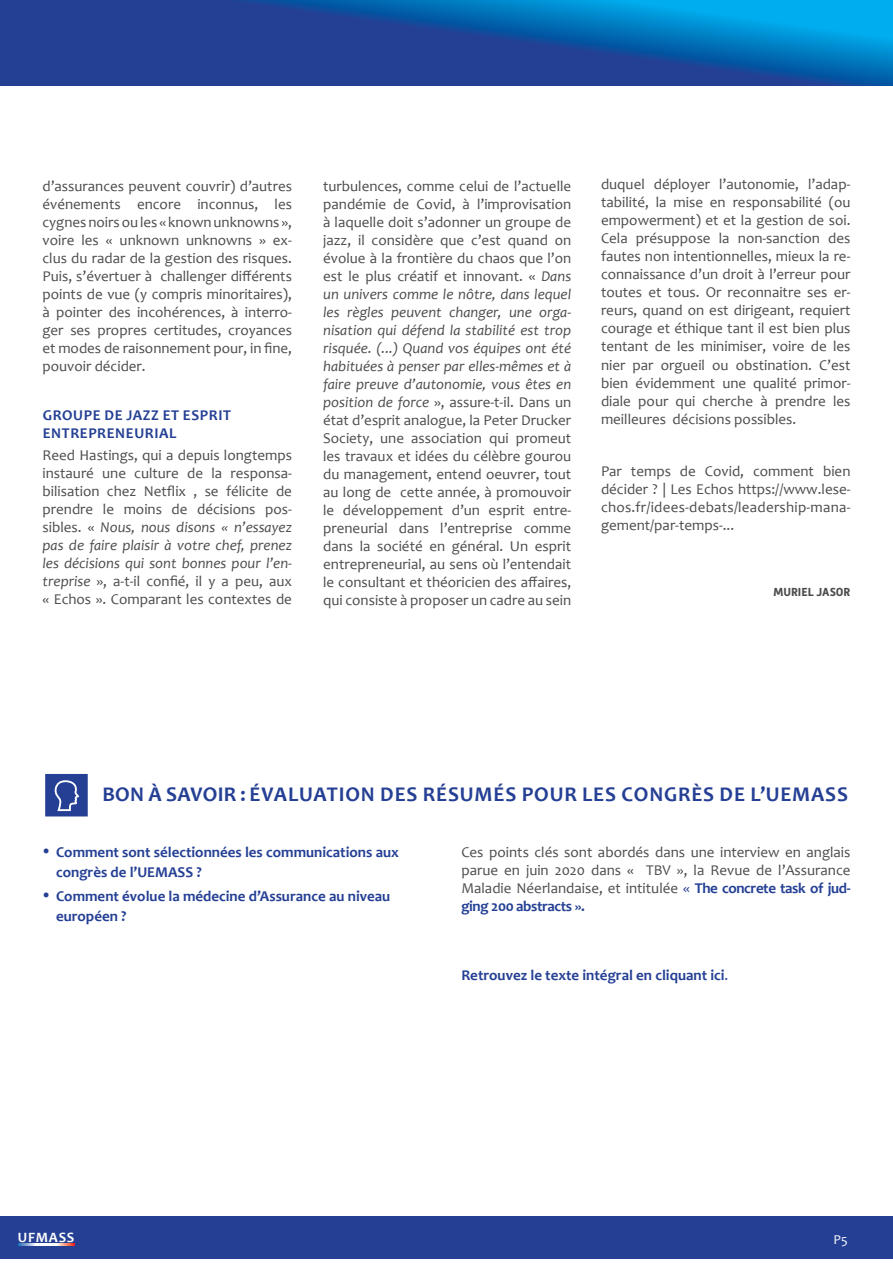
<style>
.page{position:relative;width:893px;height:1263px;background:#fff}
.page>*{position:absolute;margin:0;border:0;box-sizing:border-box;transform-origin:0 0}
.gros_titre_rubrique{font:700 21px "Candara";letter-spacing:.04em;color:#243f94}
.texte{font:15px/18px "Candara";color:#4b4c4d;text-align:justify}
.texte-2{font:700 15px/19.8px "Candara";color:#243f94}
.texte-3{font:700 15px/18px "Candara";letter-spacing:.04em;color:#243f94}
.t1{font:700 14.25px "Candara";letter-spacing:.05em;color:#fff}
.t2{font:13.5px "Candara";color:#fff}
.texte-4{font:700 12px "Mic 32 New";color:#4b4c4d}
.s1{font-style:italic}
.s2{color:#243f94}
.s3{font-weight:700;color:#243f94}
.s4{font-weight:400}
</style>
<div class="page">
<svg style="left:0;top:0;width:893px;height:85px;background:#1558a6"></svg>
<div style="left:0;top:1216px;width:893px;height:42px;background:#243f94"></div>
<svg style="left:18px;top:1244px;width:56px;height:2px"></svg>
<div style="left:45px;top:774px;width:43px;height:42px;background:#243f94;border:2px solid #243f94"></div>
<svg style="left:54px;top:780px;width:25px;height:31px"></svg>
<p class="texte" style="left:43px;top:177px;width:251px">d’assurances peuvent couvrir) d’autres événements encore inconnus, les cygnes noirs ou les « known unknowns », voire les « unknown unknowns » ex&shy;clus du radar de la gestion des risques.<br>Puis, s’évertuer à challenger différents points de vue (y compris minoritaires), à pointer des incohérences, à interro&shy;ger ses propres certitudes, croyances et modes de raisonnement pour, in fine, pouvoir décider.</p>
<p class="texte-3" style="left:43px;top:406px;width:190px">GROUPE DE JAZZ ET ESPRIT<br>ENTREPRENEURIAL</p>
<p class="texte" style="left:43px;top:446px;width:251px">Reed Hastings, qui a depuis longtemps instauré une culture de la responsa&shy;bilisation chez Netflix , se félicite de prendre le moins de décisions pos&shy;sibles. « <span class="s1">Nous, nous disons « n’essayez pas de faire plaisir à votre chef, prenez les décisions qui sont bonnes pour l’en&shy;treprise</span> », a-t-il confié, il y a peu, aux « Echos ». Comparant les contextes de</p>
<p class="texte" style="left:323px;top:177px;width:250px">turbulences, comme celui de l’actuelle pandémie de Covid, à l’improvisation à laquelle doit s’adonner un groupe de jazz, il considère que c’est quand on évolue à la frontière du chaos que l’on est le plus créatif et innovant. « <span class="s1">Dans un univers comme le nôtre, dans lequel les règles peuvent changer, une orga&shy;nisation qui défend la stabilité est trop risquée. (...) Quand vos équipes ont été habituées à penser par elles-mêmes et à faire preuve d’autonomie, vous êtes en position de force</span> », assure-t-il. Dans un état d’esprit analogue, la Peter Drucker Society, une association qui promeut les travaux et idées du célèbre gourou du management, entend oeuvrer, tout au long de cette année, à promouvoir le développement d’un esprit entre&shy;preneurial dans l’entreprise comme dans la société en général. Un esprit entrepreneurial, au sens où l’entendait le consultant et théoricien des affaires, qui consiste à proposer un cadre au sein</p>
<p class="texte" style="left:601px;top:175px;width:251px">duquel déployer l’autonomie, l’adap&shy;tabilité, la mise en responsabilité (ou empowerment) et et la gestion de soi.<br>Cela présuppose la non-sanction des fautes non intentionnelles, mieux la re&shy;connaissance d’un droit à l’erreur pour toutes et tous. Or reconnaitre ses er&shy;reurs, quand on est dirigeant, requiert courage et éthique tant il est bien plus tentant de les minimiser, voire de les nier par orgueil ou obstination. C’est bien évidemment une qualité primor&shy;diale pour qui cherche à prendre les meilleures décisions possibles.</p>
<p class="texte" style="left:601px;top:461px;width:251px">Par temps de Covid, comment bien décider ? | Les Echos https://www.lese&shy;chos.fr/idees-debats/leadership-mana&shy;gement/par-temps-...</p>
<p class="texte-4" style="left:773px;top:585px;width:79px">MURIEL JASOR</p>
<p class="gros_titre_rubrique" style="left:102px;top:780px;width:747px">BON À SAVOIR : ÉVALUATION DES RÉSUMÉS POUR LES CONGRÈS DE L’UEMASS</p>
<p class="texte-2" style="left:56px;top:842px;width:344px;text-indent:-14px">• Comment sont sélectionnées les communications aux congrès de l’UEMASS ?</p>
<p class="texte-2" style="left:56px;top:886px;width:336px;text-indent:-14px">• Comment évolue la médecine d’Assurance au niveau européen ?</p>
<p class="texte" style="left:461px;top:843px;width:391px">Ces points clés sont abordés dans une interview en anglais parue en juin 2020 dans « TBV », la Revue de l’Assurance Maladie Néerlandaise, et intitulée <span class="s2">«</span> <span class="s3">The concrete task of jud&shy;ging 200 abstracts ».</span></p>
<p class="texte-2" style="left:461px;top:964px;width:268px">Retrouvez le texte intégral en cliquant ici<span class="s4">.</span></p>
<p class="t1" style="left:18px;top:1228px;width:58px">UFMASS</p>
<p class="t2" style="left:834px;top:1231px;width:16px">P5</p>
</div>
